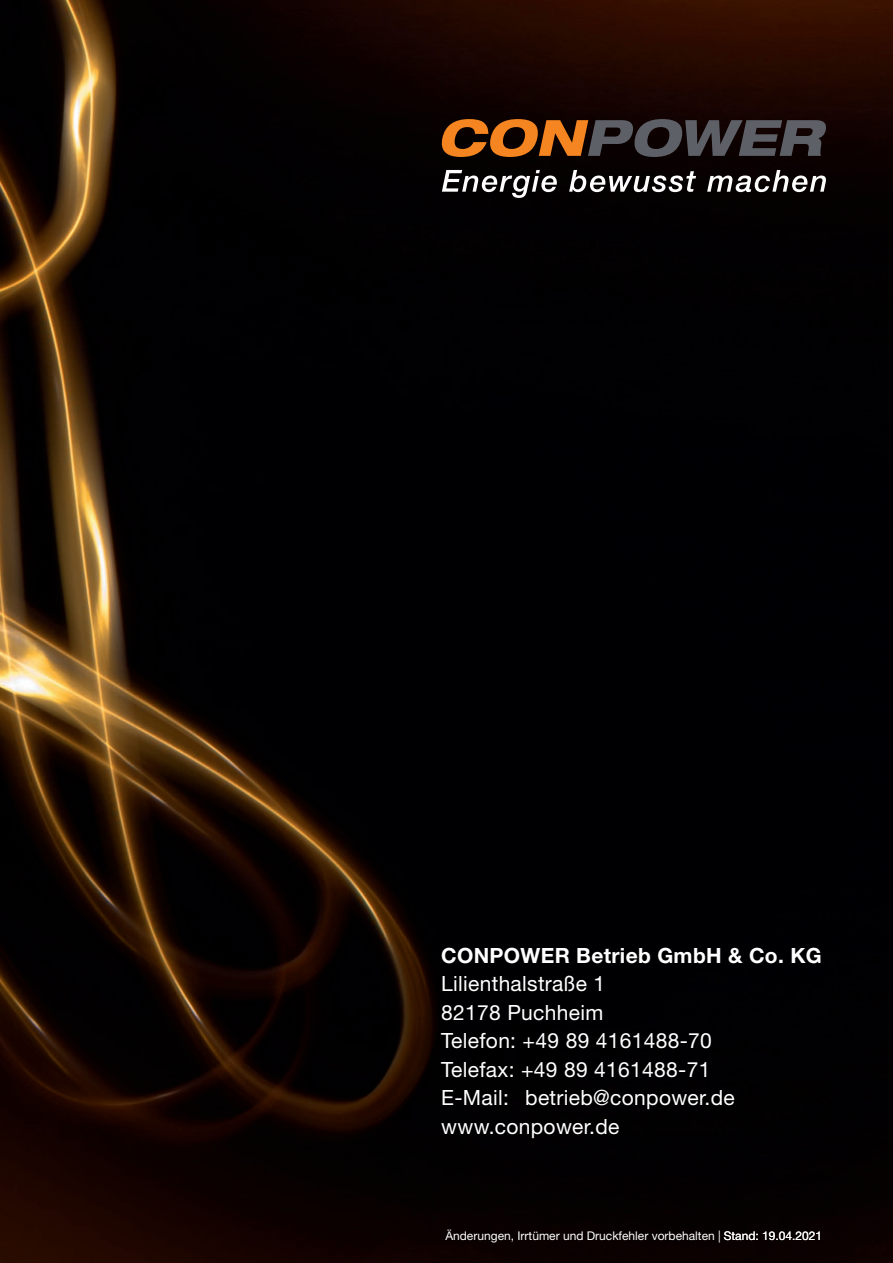
<style>
.page{position:relative;width:893px;height:1263px;background:#fff}
.page>*{position:absolute;margin:0;border:0;box-sizing:border-box;transform-origin:0 0}
.t1{font:21px/28.5px "Helvetica Neue";letter-spacing:.015em;color:#fff}
.t2{font:700 21px "Helvetica Neue";letter-spacing:.015em;color:#fff}
.t3{font:12px "Helvetica Neue";color:#fff}
</style>
<div class="page">
<img style="left:0;top:0;width:893px;height:1263px">
<svg style="left:442px;top:170px;width:115px;height:28px"></svg>
<svg style="left:569px;top:170px;width:127px;height:22px"></svg>
<svg style="left:707px;top:170px;width:119px;height:22px"></svg>
<svg style="left:440px;top:119px;width:387px;height:38px"></svg>
<p class="t2" style="left:441px;top:948px;width:382px">CONPOWER Betrieb GmbH &amp; Co. KG</p>
<p class="t1" style="left:441px;top:971px;width:295px">Lilienthalstraße 1<br>82178 Puchheim<br>Telefon: +49 89 4161488-70<br>Telefax: +49 89 4161488-71<br>E-Mail: betrieb@conpower.de www.conpower.de</p>
<p class="t3" style="left:445px;top:1232px;width:378px">Änderungen, Irrtümer und Druckfehler vorbehalten | Stand: 19.04.2021</p>
</div>
